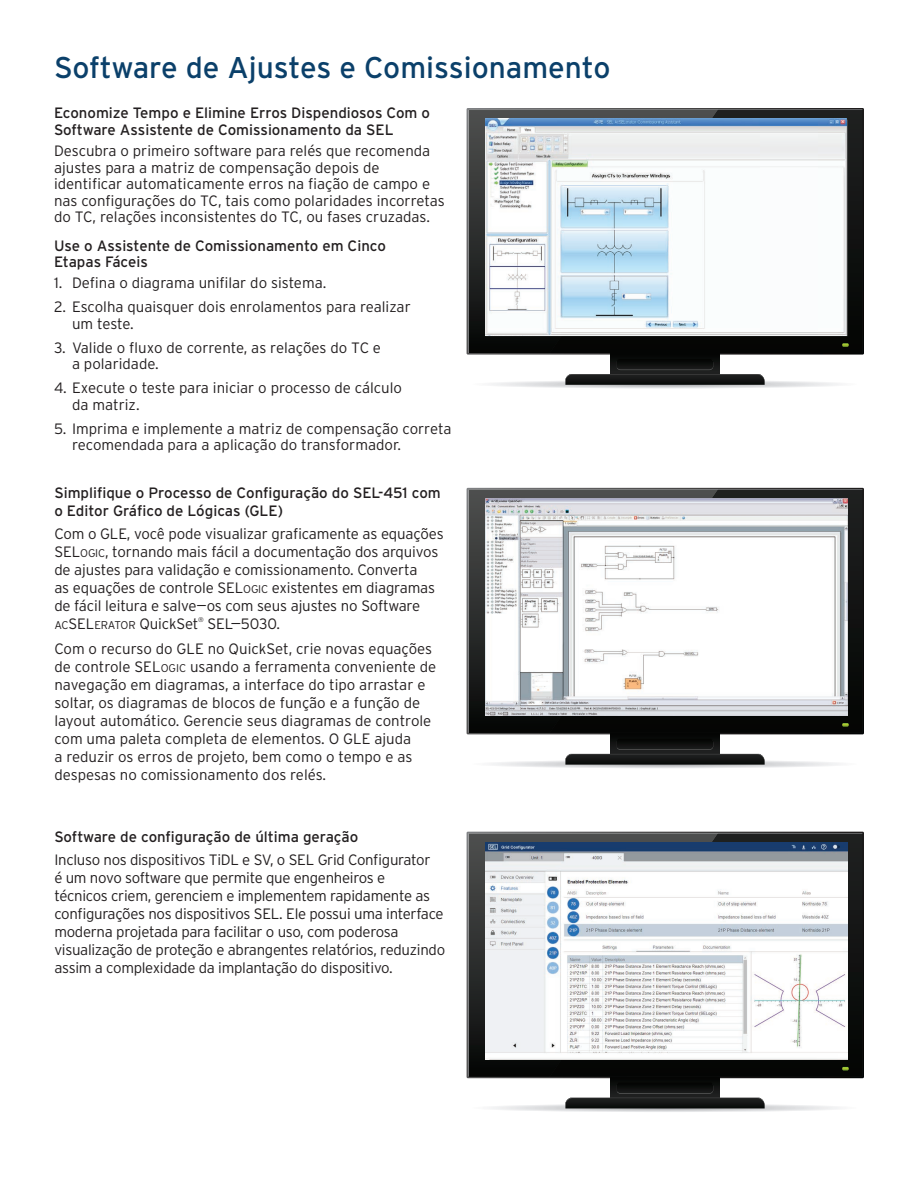
<style>
.page{position:relative;width:918px;height:1188px;background:#fff}
.page>*{position:absolute;margin:0;border:0;box-sizing:border-box;transform-origin:0 0}
.t1{font:30px "Interstate Poly";color:#0b406a}
.t2{font:300 15px/18px "Interstate Poly";letter-spacing:-.01em;color:#231f20}
.t3{font:15px/16.5px "Interstate Poly";color:#231f20}
.t4{font:300 11.25px "Interstate Poly";letter-spacing:-.015em;color:#231f20}
.t5{font:300 6.75px "Interstate Poly";color:#231f20}
.s1{font-style:inherit}
.s2{font-size:11.25px}
.s3{font-size:15px}
</style>
<div class="page">
<div style="left:493px;top:760px;width:344px;height:8px;background:#f2f3f4;border-radius:50%"></div>
<div style="left:506px;top:761px;width:318px;height:7px;background:#ececee;border-radius:50%"></div>
<div style="left:508px;top:761px;width:314px;height:6px;background:#ececee;border-radius:50%"></div>
<div style="left:515px;top:761px;width:299px;height:6px;background:#e6e7e9;border-radius:50%"></div>
<div style="left:525px;top:761px;width:280px;height:6px;background:#e1e2e4;border-radius:50%"></div>
<div style="left:534px;top:761px;width:262px;height:6px;background:#dddee0;border-radius:50%"></div>
<div style="left:541px;top:762px;width:248px;height:5px;background:#dcdddf;border-radius:50%"></div>
<div style="left:549px;top:762px;width:232px;height:5px;background:#d8d9db;border-radius:50%"></div>
<hr style="left:558px;top:762px;width:214px;height:4px;background:#d4d5d7;border-radius:50%">
<hr style="left:562px;top:762px;width:206px;height:4px;background:#c7c8ca;border-radius:50%">
<hr style="left:576px;top:762px;width:177px;height:4px;background:#cbccce;border-radius:50%">
<hr style="left:589px;top:763px;width:151px;height:3px;background:#c7c8ca;border-radius:50%">
<hr style="left:597px;top:763px;width:136px;height:3px;background:#c2c3c6;border-radius:50%">
<div style="left:611px;top:730px;width:109px;height:29px;background:#050605"></div>
<svg style="left:468px;top:489px;width:394px;height:244px;background:#282a29"></svg>
<svg style="left:842px;top:723px;width:7px;height:4px"></svg>
<svg style="left:565px;top:739px;width:200px;height:26px"></svg>
<img style="left:485px;top:499px;width:362px;height:216px">
<div style="left:499px;top:1104px;width:332px;height:8px;background:#e9eaeb;border-radius:50%"></div>
<div style="left:501px;top:1104px;width:328px;height:7px;background:#eeeeef;border-radius:50%"></div>
<div style="left:502px;top:1105px;width:325px;height:6px;background:#eeeeef;border-radius:50%"></div>
<div style="left:510px;top:1105px;width:310px;height:6px;background:#e9eaeb;border-radius:50%"></div>
<div style="left:521px;top:1105px;width:288px;height:6px;background:#e4e5e7;border-radius:50%"></div>
<div style="left:530px;top:1105px;width:270px;height:6px;background:#e0e1e3;border-radius:50%"></div>
<div style="left:539px;top:1105px;width:251px;height:6px;background:#dcdddf;border-radius:50%"></div>
<div style="left:549px;top:1105px;width:232px;height:5px;background:#d8d9db;border-radius:50%"></div>
<hr style="left:550px;top:1106px;width:229px;height:4px;background:#d8d9db;border-radius:50%">
<hr style="left:558px;top:1106px;width:214px;height:4px;background:#d4d5d7;border-radius:50%">
<hr style="left:562px;top:1106px;width:206px;height:4px;background:#cacbcd;border-radius:50%">
<hr style="left:567px;top:1106px;width:196px;height:4px;background:#cfd0d2;border-radius:50%">
<hr style="left:576px;top:1106px;width:177px;height:4px;background:#cbccce;border-radius:50%">
<hr style="left:587px;top:1106px;width:155px;height:4px;background:#c7c8ca;border-radius:50%">
<hr style="left:593px;top:1106px;width:144px;height:4px;background:#bdbec0;border-radius:50%">
<div style="left:611px;top:1073px;width:109px;height:30px;background:#050705"></div>
<svg style="left:468px;top:833px;width:394px;height:244px;background:#262828"></svg>
<svg style="left:842px;top:1067px;width:7px;height:4px"></svg>
<svg style="left:565px;top:1083px;width:200px;height:26px"></svg>
<img style="left:485px;top:843px;width:362px;height:216px">
<div style="left:486px;top:380px;width:358px;height:8px;background:#eeeeef;border-radius:50%"></div>
<div style="left:515px;top:381px;width:299px;height:7px;background:#e6e7e9;border-radius:50%"></div>
<div style="left:517px;top:381px;width:296px;height:6px;background:#e6e7e9;border-radius:50%"></div>
<div style="left:525px;top:381px;width:280px;height:6px;background:#e1e2e4;border-radius:50%"></div>
<div style="left:534px;top:382px;width:262px;height:5px;background:#dddee0;border-radius:50%"></div>
<div style="left:543px;top:382px;width:244px;height:5px;background:#d9dadc;border-radius:50%"></div>
<div style="left:554px;top:382px;width:222px;height:5px;background:#d5d6d8;border-radius:50%"></div>
<div style="left:562px;top:382px;width:206px;height:5px;background:#cccdcf;border-radius:50%"></div>
<hr style="left:563px;top:382px;width:203px;height:4px;background:#c4c5c7;border-radius:50%">
<hr style="left:606px;top:383px;width:118px;height:3px;background:#bebfc2;border-radius:50%">
<svg style="left:467px;top:108px;width:397px;height:247px;background:#4b4b4b"></svg>
<div style="left:611px;top:350px;width:109px;height:29px;background:#050605"></div>
<svg style="left:468px;top:110px;width:394px;height:243px;background:#1c1e1f"></svg>
<svg style="left:842px;top:343px;width:7px;height:4px"></svg>
<svg style="left:565px;top:359px;width:200px;height:26px"></svg>
<img style="left:485px;top:119px;width:276px;height:217px">
<img style="left:817px;top:119px;width:30px;height:217px">
<img style="left:761px;top:119px;width:56px;height:217px">
<h1 class="t1" style="left:54px;top:46px;width:558px">Software de Ajustes e Comissionamento</h1>
<p class="t3" style="left:54px;top:105px;width:378px">Economize Tempo e Elimine Erros Dispendiosos Com o<br>Software Assistente de Comissionamento da SEL</p>
<p class="t2" style="left:54px;top:142px;width:392px;line-height:16.5px">Descubra o primeiro software para relés que recomenda ajustes para a matriz de compensação depois de identificar automaticamente erros na fiação de campo e nas configurações do TC, tais como polaridades incorretas do TC, relações inconsistentes do TC, ou fases cruzadas.</p>
<p class="t3" style="left:54px;top:237px;width:334px">Use o Assistente de Comissionamento em Cinco<br>Etapas Fáceis</p>
<p class="t2" style="left:54px;top:273px;width:274px">1. Defina o diagrama unifilar do sistema.</p>
<p class="t2" style="left:72px;top:298px;width:340px;line-height:16.5px;text-indent:-18px">2. Escolha quaisquer dois enrolamentos para realizar um teste.</p>
<p class="t2" style="left:72px;top:338px;width:311px;line-height:16.5px;text-indent:-18px">3. Valide o fluxo de corrente, as relações do TC e a polaridade.</p>
<p class="t2" style="left:72px;top:379px;width:332px;line-height:16.5px;text-indent:-18px">4. Execute o teste para iniciar o processo de cálculo da matriz.</p>
<p class="t2" style="left:72px;top:419px;width:381px;line-height:16.5px;text-indent:-18px">5. Imprima e implemente a matriz de compensação correta recomendada para a aplicação do transformador.</p>
<p class="t3" style="left:54px;top:484px;width:388px;line-height:18px">Simplifique o Processo de Configuração do SEL-451 com o Editor Gráfico de Lógicas (GLE)</p>
<p class="t2" style="left:54px;top:524px;width:391px">Com o GLE, você pode visualizar graficamente as equações <span class="s1">SEL</span><span class="s2">OGIC</span>, tornando mais fácil a documentação dos arquivos de ajustes para validação e comissionamento. Converta<br>as equações de controle <span class="s1">SEL</span><span class="s2">OGIC</span> existentes em diagramas de fácil leitura e salve–os com seus ajustes no Software</p>
<p class="t4" style="left:54px;top:617px;width:146px">AC<span class="s3">SEL</span>ERATOR <span class="s3">QuickSet</span></p>
<p class="t5" style="left:198px;top:615px;width:7px">®</p>
<p class="t2" style="left:54px;top:610px;width:379px;line-height:25.5px;text-align:center">SEL–5030.<br>Com o recurso do GLE no QuickSet, crie novas equações</p>
<p class="t2" style="left:54px;top:657px;width:383px">de controle <span class="s1">SEL</span><span class="s2">OGIC</span> usando a ferramenta conveniente de navegação em diagramas, a interface do tipo arrastar e soltar, os diagramas de blocos de função e a função de layout automático. Gerencie seus diagramas de controle com uma paleta completa de elementos. O GLE ajuda<br>a reduzir os erros de projeto, bem como o tempo e as despesas no comissionamento dos relés.</p>
<p class="t3" style="left:54px;top:828px;width:305px">Software de configuração de última geração</p>
<p class="t2" style="left:54px;top:850px;width:392px">Incluso nos dispositivos TiDL e SV, o SEL Grid Configurator<br>é um novo software que permite que engenheiros e<br>técnicos criem, gerenciem e implementem rapidamente as configurações nos dispositivos SEL. Ele possui uma interface moderna projetada para facilitar o uso, com poderosa visualização de proteção e abrangentes relatórios, reduzindo assim a complexidade da implantação do dispositivo.</p>
</div>
